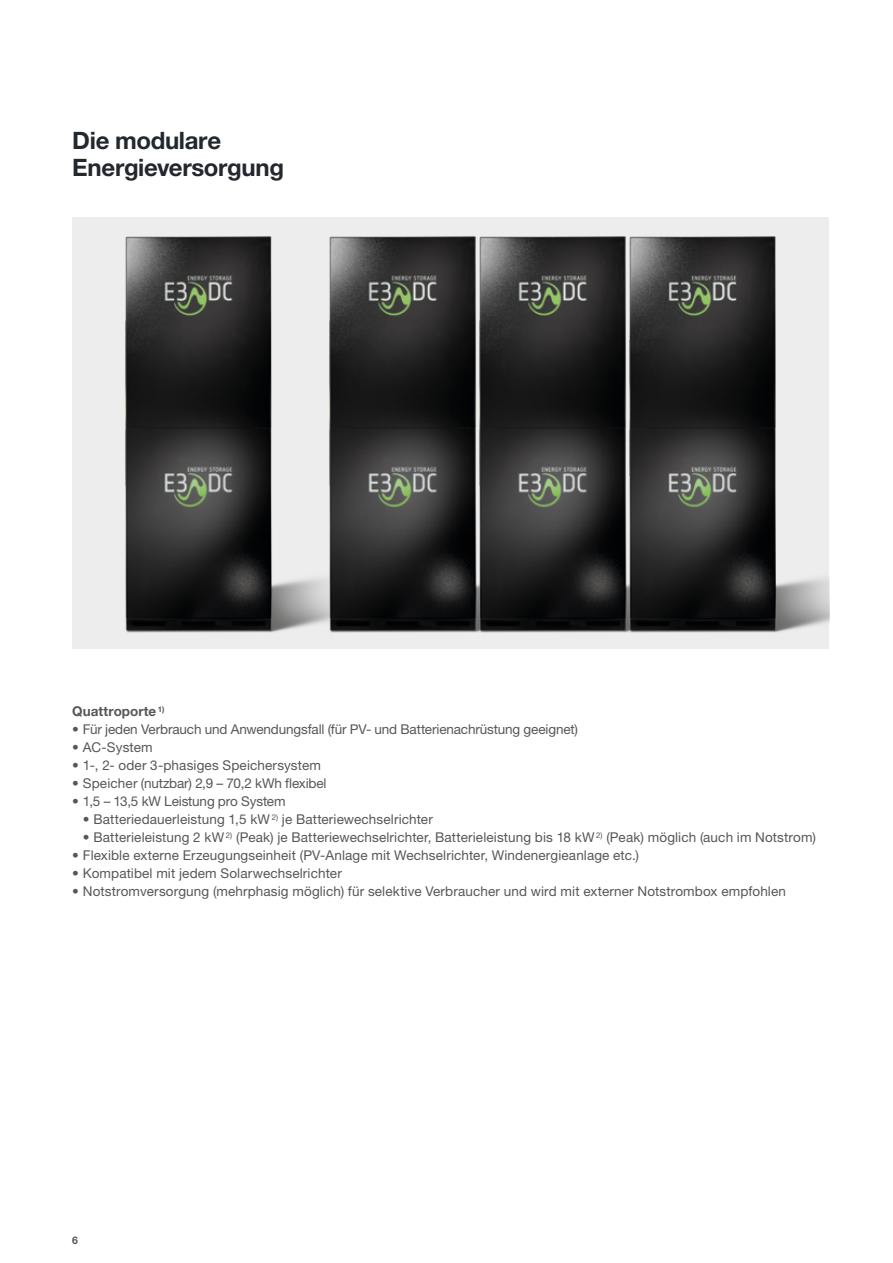
<style>
.page{position:relative;width:893px;height:1263px;background:#fff}
.page>*{position:absolute;margin:0;border:0;box-sizing:border-box;transform-origin:0 0}
.e3dc_Headline_16pt_1{font:700 24px/27px "Helvetica Neue LT Pro";letter-spacing:-.015em;color:#22282e}
.t1{font:13.5px "Helvetica Neue LT Pro";letter-spacing:.01em;color:#575756}
.t2{font:13.5px "Helvetica Neue LT Pro";letter-spacing:-.01em;color:#575756}
.e3dc_Subheadline_9pt{font:700 13.5px "Helvetica Neue LT Pro";color:#575756}
.t3{font:700 10.5px "Helvetica Neue LT Pro";color:#575756}
</style>
<div class="page">
<div style="left:72px;top:217px;width:757px;height:432px;background:#ededed"></div>
<img style="left:125px;top:236px;width:199px;height:397px">
<img style="left:324px;top:236px;width:505px;height:397px">
<img style="left:474px;top:236px;width:299px;height:397px">
<p class="e3dc_Headline_16pt_1" style="left:72px;top:126px;width:213px">Die modulare<br>Energieversorgung</p>
<p class="e3dc_Subheadline_9pt" style="left:72px;top:703px;width:94px">Quattroporte <sup>1)</sup></p>
<p class="t2" style="left:72px;top:721px;width:507px">• Für jeden Verbrauch und Anwendungsfall (für PV- und Batterienachrüstung geeignet)</p>
<p class="t1" style="left:72px;top:739px;width:82px">• AC-System</p>
<p class="t1" style="left:72px;top:757px;width:250px">• 1-, 2- oder 3-phasiges Speichersystem</p>
<p class="t1" style="left:72px;top:775px;width:256px">• Speicher (nutzbar) 2,9 – 70,2 kWh flexibel</p>
<p class="t2" style="left:72px;top:793px;width:215px">• 1,5 – 13,5 kW Leistung pro System</p>
<p class="t1" style="left:83px;top:811px;width:351px">• Batteriedauerleistung 1,5 kW <sup>2)</sup> je Batteriewechselrichter</p>
<p class="t1" style="left:83px;top:829px;width:734px">• Batterieleistung 2 kW <sup>2)</sup> (Peak) je Batteriewechselrichter, Batterieleistung bis 18 kW <sup>2)</sup> (Peak) möglich (auch im Notstrom)</p>
<p class="t1" style="left:72px;top:847px;width:568px">• Flexible externe Erzeugungseinheit (PV-Anlage mit Wechselrichter, Windenergieanlage etc.)</p>
<p class="t1" style="left:72px;top:865px;width:271px">• Kompatibel mit jedem Solarwechselrichter</p>
<p class="t1" style="left:72px;top:883px;width:715px">• Notstromversorgung (mehrphasig möglich) für selektive Verbraucher und wird mit externer Notstrombox empfohlen</p>
<p class="t3" style="left:72px;top:1233px;width:7px">6</p>
</div>
